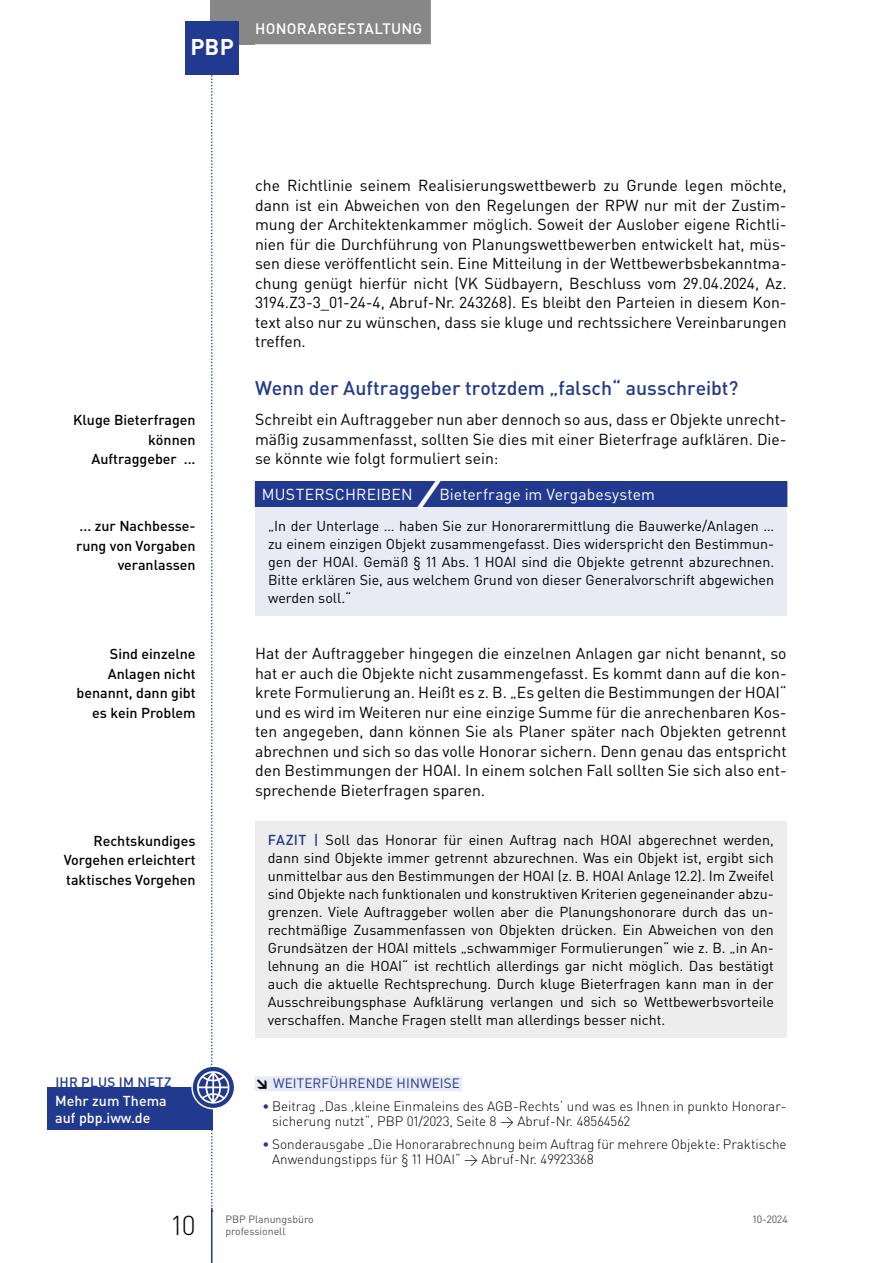
<style>
.page{position:relative;width:893px;height:1263px;background:#fff}
.page>*{position:absolute;margin:0;border:0;box-sizing:border-box;transform-origin:0 0}
.t1{font:300 27px "DIN Pro";color:#000}
.t2{font:700 22.5px "DIN Pro";color:#fff}
.t3{font:500 19.5px "DIN Pro";letter-spacing:-.005em;color:#213a8f}
.t4{font:15.75px/19.5px "DIN Pro";color:#000;text-align:justify}
.t5{font:15.75px "DIN Pro";letter-spacing:.01em;color:#fff}
.t6{font:500 15px "DIN Pro";letter-spacing:.02em;color:#fff}
.t7{font:14.25px/18px "DIN Pro";color:#000;text-align:justify}
.t8{font:500 14.25px/19.5px "DIN Pro";color:#000;text-align:right}
.t9{font:500 14.25px/17.2px "DIN Pro";color:#fff}
.t10{font:300 13.5px/15.8px "DIN Pro";color:#000}
.t11{font:13.5px "DIN Pro";letter-spacing:.01em;color:#213a8f}
.t12{font:500 13.5px "DIN Pro";letter-spacing:.015em;color:#213a8f}
.t13{font:10.5px "DIN Pro";color:#575756}
.s1{font-weight:900;font-style:italic;font-size:33px}
.s2{font-weight:500;color:#213a8f}
.s3{font-weight:900;color:#000}
</style>
<div class="page">
<div style="left:210px;top:0;width:45px;height:44px;background:#878787"></div>
<hr style="left:211px;top:1208px;width:1px;height:55px;background:#213a8f">
<div style="left:247px;top:0;width:184px;height:44px;background:#878787"></div>
<div style="left:185px;top:21px;width:54px;height:53px;background:#213a8f"></div>
<div style="left:255px;top:1076px;width:207px;height:15px;background:#e9ebf4"></div>
<div style="left:255px;top:482px;width:532px;height:25px;background:#213a8f"></div>
<div style="left:255px;top:507px;width:532px;height:108px;background:#e9ebf4"></div>
<hr style="left:255px;top:481px;width:532px;height:1px;background:#213a8f">
<div style="left:255px;top:821px;width:532px;height:217px;background:#ededed"></div>
<div style="left:47px;top:1087px;width:166px;height:43px;background:#213a8f"></div>
<svg style="left:192px;top:1066px;width:43px;height:43px"></svg>
<div style="left:191px;top:1065px;width:44px;height:44px;border:2px solid #fff;border-radius:50%"></div>
<svg style="left:197px;top:74px;width:32px;height:1138px"></svg>
<h2 class="t2" style="left:190px;top:32px;width:45px">PBP</h2>
<p class="t6" style="left:255px;top:18px;width:169px">Honorargestaltung</p>
<p class="t8" style="left:73px;top:410px;width:124px">Kluge Bieterfragen können<br>Auftraggeber ...</p>
<p class="t8" style="left:76px;top:516px;width:121px">... zur Nachbesse&shy;rung von Vorgaben veranlassen</p>
<p class="t8" style="left:77px;top:644px;width:120px">Sind einzelne<br>Anlagen nicht benannt, dann gibt es kein Problem</p>
<p class="t8" style="left:64px;top:830px;width:133px;text-align:justify;text-indent:30px">Rechtskundiges Vorgehen erleichtert taktisches Vorgehen</p>
<p class="t12" style="left:55px;top:1073px;width:44px">IHR PLUS</p>
<p class="t12" style="left:119px;top:1073px;width:28px">IM NET</p>
<p class="t12" style="left:164px;top:1073px;width:9px">Z</p>
<p class="t9" style="left:55px;top:1092px;width:113px">Mehr zum Thema auf pbp.iww.de</p>
<p class="t4" style="left:255px;top:175px;width:533px">che Richtlinie seinem Realisierungswettbewerb zu Grunde legen möchte, dann ist ein Abweichen von den Regelungen der RPW nur mit der Zustim&shy;mung der Architektenkammer möglich. Soweit der Auslober eigene Richtli&shy;nien für die Durchführung von Planungswettbewerben entwickelt hat, müs&shy;sen diese veröffentlicht sein. Eine Mitteilung in der Wettbewerbsbekanntma&shy;chung genügt hierfür nicht (VK Südbayern, Beschluss vom 29.04.2024, Az.<br>3194.Z3-3_01-24-4, Abruf-Nr. 243268). Es bleibt den Parteien in diesem Kon&shy;text also nur zu wünschen, dass sie kluge und rechtssichere Vereinbarungen treffen.</p>
<p class="t3" style="left:255px;top:375px;width:485px">Wenn der Auftraggeber trotzdem „falsch“ ausschreibt?</p>
<p class="t4" style="left:255px;top:409px;width:533px">Schreibt ein Auftraggeber nun aber dennoch so aus, dass er Objekte unrecht&shy;mäßig zusammenfasst, sollten Sie dies mit einer Bieterfrage aufklären. Die&shy;se könnte wie folgt formuliert sein:</p>
<p class="t5" style="left:262px;top:483px;width:395px">MUSTERSCHREIBEN <span class="s1">/</span>Bieterfrage im Vergabesystem</p>
<p class="t7" style="left:268px;top:516px;width:508px">„In der Unterlage … haben Sie zur Honorarermittlung die Bauwerke/Anlagen … zu einem einzigen Objekt zusammengefasst. Dies widerspricht den Bestimmun&shy;gen der HOAI. Gemäß § 11 Abs. 1 HOAI sind die Objekte getrennt abzurechnen.<br>Bitte erklären Sie, aus welchem Grund von dieser Generalvorschrift abgewichen werden soll.“</p>
<p class="t4" style="left:255px;top:643px;width:533px">Hat der Auftraggeber hingegen die einzelnen Anlagen gar nicht benannt, so hat er auch die Objekte nicht zusammengefasst. Es kommt dann auf die kon&shy;krete Formulierung an. Heißt es z. B. „Es gelten die Bestimmungen der HOAI“ und es wird im Weiteren nur eine einzige Summe für die anrechenbaren Kos&shy;ten angegeben, dann können Sie als Planer später nach Objekten getrennt abrechnen und sich so das volle Honorar sichern. Denn genau das entspricht den Bestimmungen der HOAI. In einem solchen Fall sollten Sie sich also ent&shy;sprechende Bieterfragen sparen.</p>
<p class="t7" style="left:268px;top:830px;width:508px"><span class="s2">FAZIT |</span> Soll das Honorar für einen Auftrag nach HOAI abgerechnet werden, dann sind Objekte immer getrennt abzurechnen. Was ein Objekt ist, ergibt sich unmittelbar aus den Bestimmungen der HOAI (z. B. HOAI Anlage 12.2). Im Zweifel sind Objekte nach funktionalen und konstruktiven Kriterien gegeneinander abzu&shy;grenzen. Viele Auftraggeber wollen aber die Planungshonorare durch das un&shy;rechtmäßige Zusammenfassen von Objekten drücken. Ein Abweichen von den Grundsätzen der HOAI mittels „schwammiger Formulierungen“ wie z. B. „in An&shy;lehnung an die HOAI“ ist rechtlich allerdings gar nicht möglich. Das bestätigt auch die aktuelle Rechtsprechung. Durch kluge Bieterfragen kann man in der Ausschreibungsphase Aufklärung verlangen und sich so Wettbewerbsvorteile verschaffen. Manche Fragen stellt man allerdings besser nicht.</p>
<p class="t11" style="left:255px;top:1074px;width:206px"><span class="s3">↘</span> WEITERFÜHRENDE HINWEISE</p>
<p class="t10" style="left:272px;top:1097px;width:516px;text-indent:-10px"><span class="s2">•</span> Beitrag „Das ‚kleine Einmaleins des AGB-Rechts‘ und was es Ihnen in punkto Honorar&shy;sicherung nutzt“, PBP 01/2023, Seite 8 → Abruf-Nr. 48564562</p>
<p class="t10" style="left:272px;top:1135px;width:516px;text-indent:-10px"><span class="s2">•</span> Sonderausgabe „Die Honorarabrechnung beim Auftrag für mehrere Objekte: Praktische<br>Anwendungstipps für § 11 HOAI“ → Abruf-Nr. 49923368</p>
<h1 class="t1" style="left:172px;top:1207px;width:25px">10</h1>
<p class="t13" style="left:225px;top:1212px;width:90px">PBP Planungsbüro</p>
<p class="t13" style="left:753px;top:1212px;width:37px">10-2024</p>
<p class="t13" style="left:225px;top:1224px;width:62px">professionell</p>
</div>
